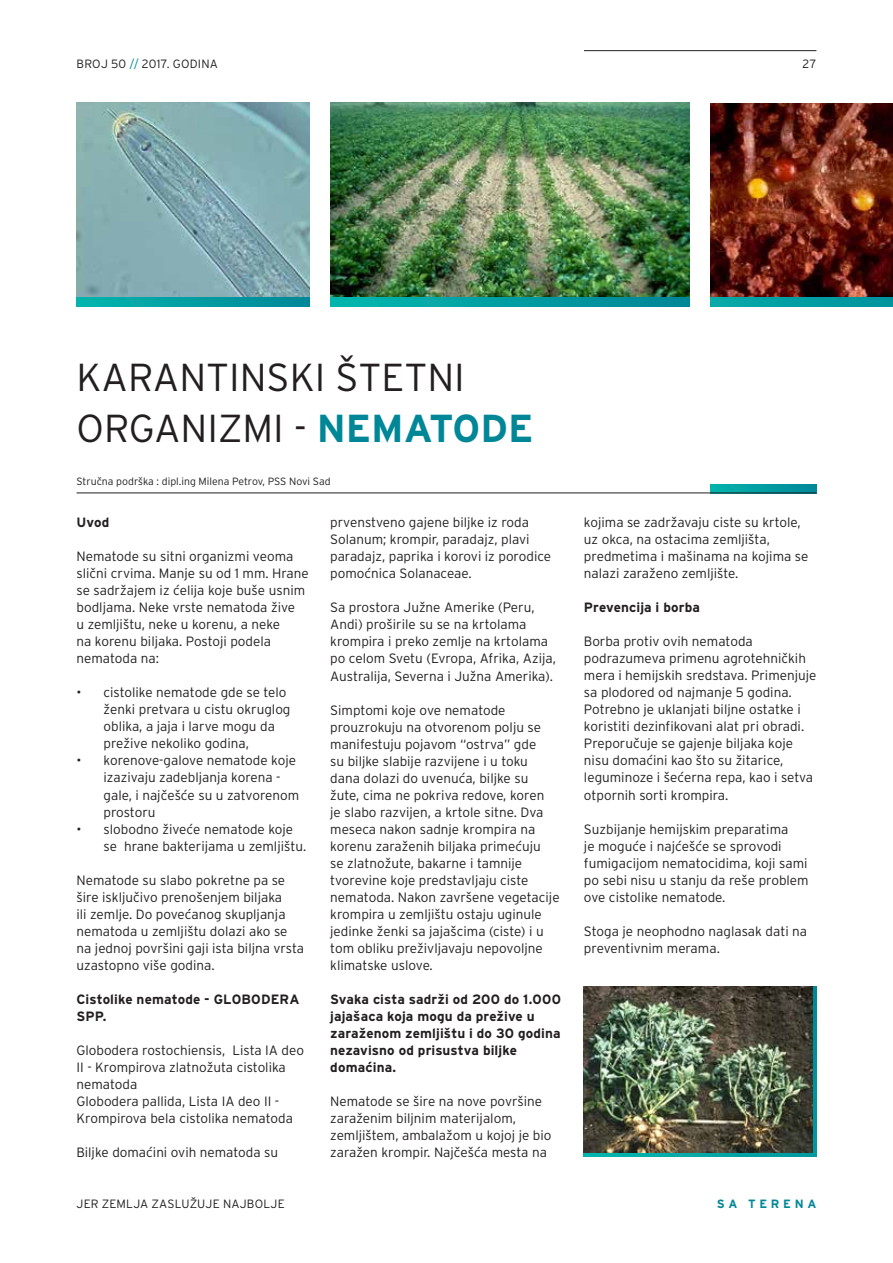
<style>
.page{position:relative;width:893px;height:1263px;background:#fff}
.page>*{position:absolute;margin:0;border:0;box-sizing:border-box;transform-origin:0 0}
.t1{font:300 39px/51px "Interstate Yu";color:#231f20}
.t2{font:300 13.5px/17px "Interstate Yu";color:#231f20}
.t3{font:700 13.5px/17px "Interstate Yu";letter-spacing:.01em;color:#231f20}
.t4{font:300 12px "Interstate Yu";letter-spacing:.02em;color:#231f20}
.t5{font:700 12px "Interstate Yu";letter-spacing:.31em;color:#008797}
.t6{font:300 10.5px "Interstate Yu";color:#231f20}
.s1{color:#008797}
.s2{font-weight:700;color:#008797}
</style>
<div class="page">
<hr style="left:584px;top:50px;width:232px;height:1px;background:#231f20">
<svg style="left:584px;top:986px;width:232px;height:171px;background:#108a8a"></svg>
<img style="left:584px;top:986px;width:228px;height:166px">
<svg style="left:711px;top:485px;width:105px;height:7px"></svg>
<hr style="left:77px;top:492px;width:739px;height:1px;background:#231f20">
<img style="left:330px;top:102px;width:360px;height:196px">
<img style="left:711px;top:103px;width:182px;height:195px">
<img style="left:77px;top:102px;width:232px;height:196px">
<svg style="left:77px;top:298px;width:232px;height:8px;background:#019da2"></svg>
<svg style="left:330px;top:298px;width:360px;height:8px;background:#019da2"></svg>
<div style="left:711px;top:298px;width:182px;height:8px;background:#009ea2"></div>
<p class="t4" style="left:77px;top:57px;width:143px">BROJ 50 <span class="s1">//</span> 2017. GODINA</p>
<p class="t4" style="left:803px;top:57px;width:15px">27</p>
<h1 class="t1" style="left:77px;top:352px;width:458px">KARANTINSKI ŠTETNI<br>ORGANIZMI - <span class="s2">NEMATODE</span></h1>
<p class="t6" style="left:77px;top:475px;width:256px">Stručna podrška : dipl.ing Milena Petrov, PSS Novi Sad</p>
<p class="t3" style="left:77px;top:514px;width:34px">Uvod</p>
<p class="t2" style="left:77px;top:548px;width:234px">Nematode su sitni organizmi veoma slični crvima. Manje su od 1 mm. Hrane se sadržajem iz ćelija koje buše usnim bodljama. Neke vrste nematoda žive<br>u zemljištu, neke u korenu, a neke<br>na korenu biljaka. Postoji podela nematoda na:</p>
<p class="t2" style="left:104px;top:684px;width:188px;text-indent:-27px">• cistolike nematode gde se telo ženki pretvara u cistu okruglog oblika, a jaja i larve mogu da prežive nekoliko godina,</p>
<p class="t2" style="left:104px;top:752px;width:197px;text-indent:-27px">• korenove-galove nematode koje izazivaju zadebljanja korena - gale, i najčešće su u zatvorenom prostoru</p>
<p class="t2" style="left:104px;top:820px;width:204px;text-indent:-27px">• slobodno živeće nematode koje se hrane bakterijama u zemljištu.</p>
<p class="t2" style="left:77px;top:871px;width:229px">Nematode su slabo pokretne pa se šire isključivo prenošenjem biljaka<br>ili zemlje. Do povećanog skupljanja nematoda u zemljištu dolazi ako se na jednoj površini gaji ista biljna vrsta uzastopno više godina.</p>
<p class="t3" style="left:77px;top:990px;width:225px">Cistolike nematode - GLOBODERA<br>SPP.</p>
<p class="t2" style="left:77px;top:1041px;width:229px">Globodera rostochiensis, Lista IA deo<br>II - Krompirova zlatnožuta cistolika nematoda<br>Globodera pallida, Lista IA deo II -<br>Krompirova bela cistolika nematoda</p>
<p class="t2" style="left:77px;top:1143px;width:203px">Biljke domaćini ovih nematoda su</p>
<p class="t2" style="left:330px;top:514px;width:222px">prvenstveno gajene biljke iz roda Solanum; krompir, paradajz, plavi paradajz, paprika i korovi iz porodice pomoćnica Solanaceae.</p>
<p class="t2" style="left:330px;top:599px;width:227px">Sa prostora Južne Amerike (Peru, Andi) proširile su se na krtolama krompira i preko zemlje na krtolama po celom Svetu (Evropa, Afrika, Azija, Australija, Severna i Južna Amerika).</p>
<p class="t2" style="left:330px;top:701px;width:231px">Simptomi koje ove nematode prouzrokuju na otvorenom polju se manifestuju pojavom “ostrva” gde<br>su biljke slabije razvijene i u toku dana dolazi do uvenuća, biljke su žute, cima ne pokriva redove, koren<br>je slabo razvijen, a krtole sitne. Dva meseca nakon sadnje krompira na korenu zaraženih biljaka primećuju<br>se zlatnožute, bakarne i tamnije tvorevine koje predstavljaju ciste nematoda. Nakon završene vegetacije krompira u zemljištu ostaju uginule jedinke ženki sa jajašcima (ciste) i u tom obliku preživljavaju nepovoljne klimatske uslove.</p>
<p class="t3" style="left:330px;top:990px;width:232px">Svaka cista sadrži od 200 do 1.000 jajašaca koja mogu da prežive u zaraženom zemljištu i do 30 godina nezavisno od prisustva biljke domaćina.</p>
<p class="t2" style="left:330px;top:1092px;width:223px">Nematode se šire na nove površine zaraženim biljnim materijalom, zemljištem, ambalažom u kojoj je bio zaražen krompir. Najčešća mesta na</p>
<p class="t2" style="left:584px;top:514px;width:226px">kojima se zadržavaju ciste su krtole, uz okca, na ostacima zemljišta, predmetima i mašinama na kojima se nalazi zaraženo zemljište.</p>
<p class="t3" style="left:584px;top:599px;width:117px">Prevencija i borba</p>
<p class="t2" style="left:584px;top:633px;width:234px">Borba protiv ovih nematoda podrazumeva primenu agrotehničkih mera i hemijskih sredstava. Primenjuje sa plodored od najmanje 5 godina.<br>Potrebno je uklanjati biljne ostatke i koristiti dezinfikovani alat pri obradi.<br>Preporučuje se gajenje biljaka koje nisu domaćini kao što su žitarice, leguminoze i šećerna repa, kao i setva otpornih sorti krompira.</p>
<p class="t2" style="left:584px;top:820px;width:226px">Suzbijanje hemijskim preparatima<br>je moguće i najćešće se sprovodi fumigacijom nematocidima, koji sami po sebi nisu u stanju da reše problem ove cistolike nematode.</p>
<p class="t2" style="left:584px;top:922px;width:225px">Stoga je neophodno naglasak dati na preventivnim merama.</p>
<p class="t4" style="left:77px;top:1197px;width:210px">JER ZEMLJA ZASLUŽUJE NAJBOLJE</p>
<p class="t5" style="left:717px;top:1197px;width:101px">SA TERENA</p>
</div>
